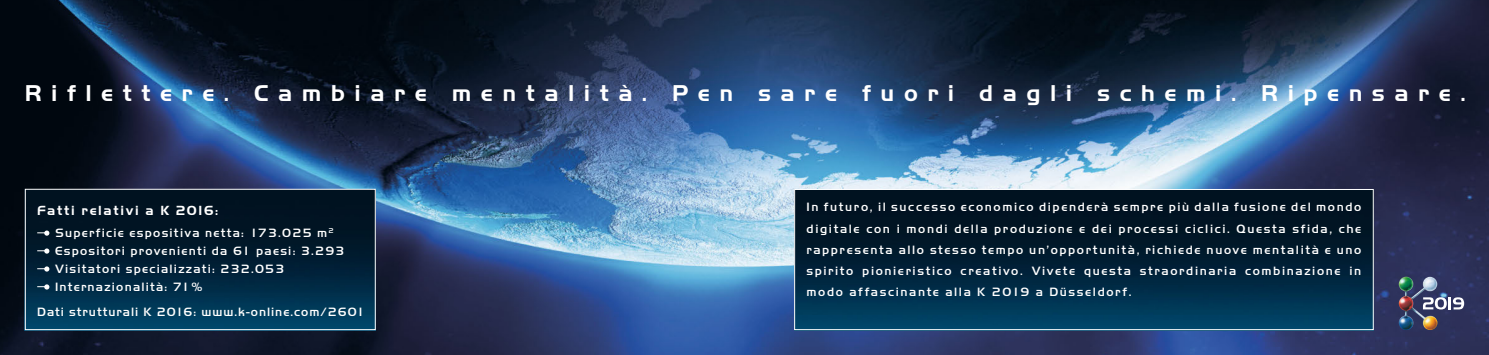
<style>
.page{position:relative;width:1489px;height:355px;background:#fff}
.page>*{position:absolute;margin:0;border:0;box-sizing:border-box;transform-origin:0 0}
.t1{font:700 23.75px "Handel Got D";letter-spacing:.4em;color:#fff}
.t2{font:700 13.75px "Handel Got D";letter-spacing:.12em;color:#fff}
.t3{font:500 12.5px/21.2px "Handel Gothic D";letter-spacing:.1em;color:#fff}
.t4{font:500 12.5px "Handel Gothic D";letter-spacing:.08em;color:#fff}
</style>
<div class="page">
<img style="left:0;top:0;width:1488px;height:354px">
<svg style="left:1437px;top:297px;width:26px;height:12px"></svg>
<img style="left:1398px;top:276px;width:39px;height:53px">
<img style="left:27px;top:190px;width:347px;height:138px">
<div style="left:25px;top:188px;width:351px;height:142px;border:1px solid #fff"></div>
<svg style="left:37px;top:230px;width:12px;height:5px"></svg>
<svg style="left:37px;top:248px;width:12px;height:5px"></svg>
<svg style="left:37px;top:266px;width:12px;height:5px"></svg>
<svg style="left:37px;top:284px;width:12px;height:5px"></svg>
<img style="left:796px;top:191px;width:575px;height:137px">
<div style="left:794px;top:189px;width:579px;height:141px;border:1px solid #fff"></div>
<h1 class="t1" style="left:25px;top:79px;width:1442px">Riflettere. Cambiare mentalità. Pen sare fuori dagli schemi. Ripensare.</h1>
<p class="t2" style="left:37px;top:203px;width:182px">Fatti relativi a K 2016:</p>
<p class="t3" style="left:55px;top:223px;width:291px;line-height:17.9px">Superficie espositiva netta: 173.025 m<sup>2<br></sup>Espositori provenienti da 61 paesi: 3.293<br>Visitatori specializzati: 232.053<br>Internazionalità: 71%</p>
<p class="t4" style="left:37px;top:303px;width:329px">Dati strutturali K 2016: www.k-online.com/2601</p>
<p class="t3" style="left:806px;top:196px;width:556px;text-align:justify">In futuro, il successo economico dipenderà sempre più dalla fusione del mondo digitale con i mondi della produzione e dei processi ciclici. Questa sfida, che rappresenta allo stesso tempo un’opportunità, richiede nuove mentalità e uno spirito pionieristico creativo. Vivete questa straordinaria combinazione in modo affascinante alla K 2019 a Düsseldorf.</p>
</div>
